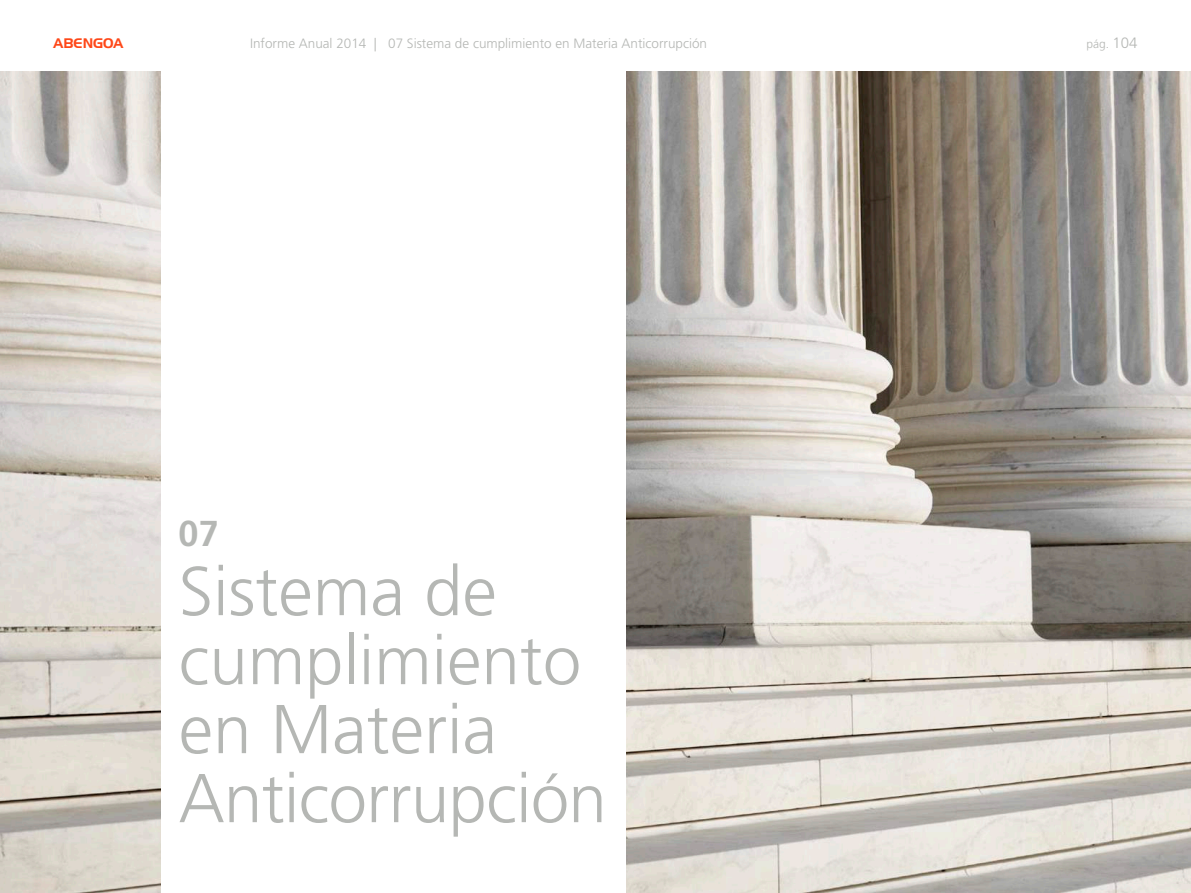
<style>
.page{position:relative;width:1191px;height:893px;background:#fff}
.page>*{position:absolute;margin:0;border:0;box-sizing:border-box;transform-origin:0 0}
.t1{font:300 69px/69px "Frutiger LT Std";color:#b5b7b4}
.t2{font:700 36px "Frutiger LT Std";color:#b5b7b4}
.t3{font:300 13.5px "Frutiger LT Std";color:#b5b7b4}
.t4{font:13.5px "Handel Gothic BT";color:#fe4819}
.t5{font:300 12px "Frutiger LT Std";color:#b5b7b4}
.s1{font-size:15px}
</style>
<div class="page">
<img style="left:0;top:71px;width:1191px;height:822px">
<div style="left:161px;top:71px;width:464px;height:822px;background:#fff"></div>
<p class="t4" style="left:54px;top:35px;width:71px">ABENGOA</p>
<p class="t3" style="left:250px;top:35px;width:458px">Informe Anual 2014 | 07 Sistema de cumplimiento en Materia Anticorrupción</p>
<p class="t5" style="left:1086px;top:37px;width:53px">pág. <span class="s1">104</span></p>
<h2 class="t2" style="left:179px;top:512px;width:42px">07</h2>
<h1 class="t1" style="left:179px;top:558px;width:430px">Sistema de cumplimiento en Materia<br>Anticorrupción</h1>
</div>
